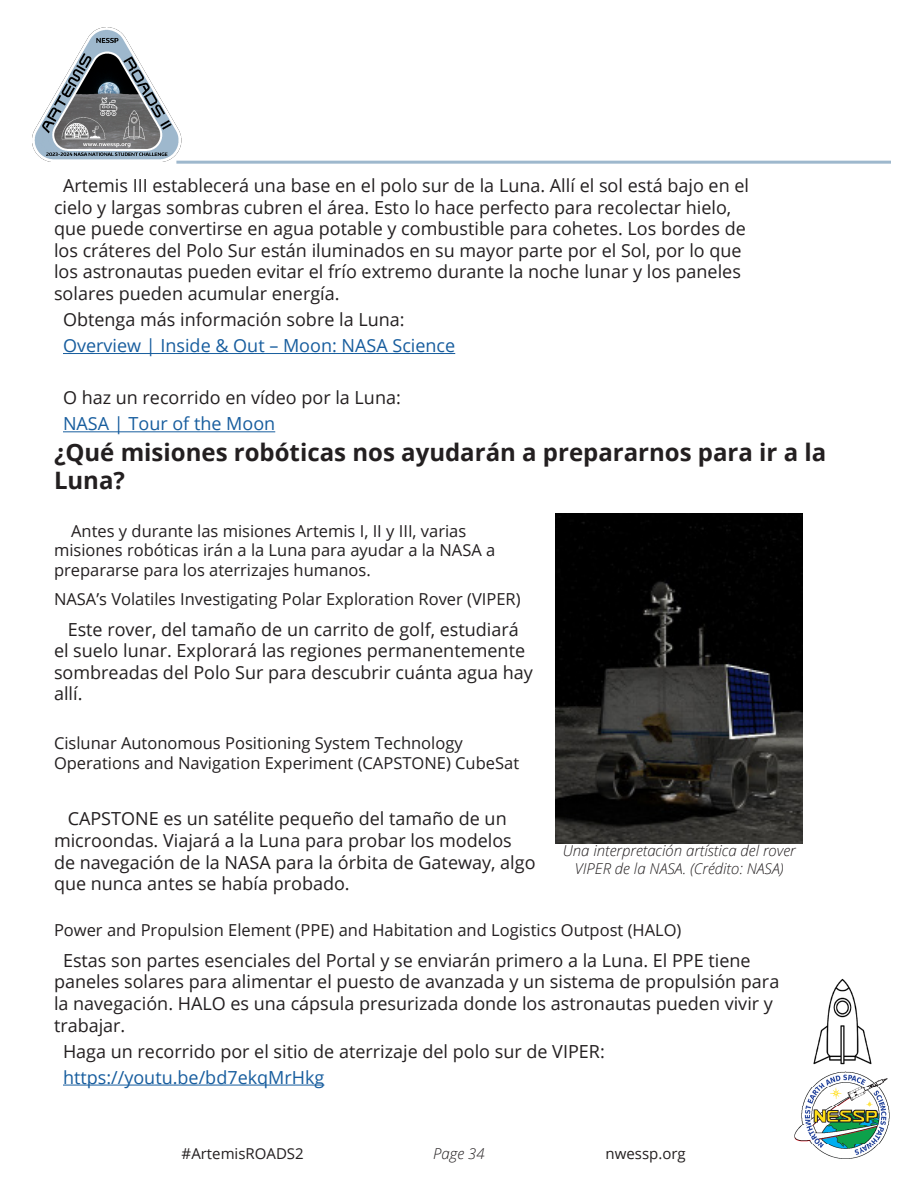
<style>
.page{position:relative;width:918px;height:1188px;background:#fff}
.page>*{position:absolute;margin:0;border:0;box-sizing:border-box;transform-origin:0 0}
.Head_3{font:700 24px/28.8px "Open Sans";color:#231f20}
.t1{font:18px/21.6px "Open Sans";color:#231f20}
.t2{font:18px "Open Sans";color:#175d9e}
.Head_4__smaller_for_MO_chart{font:16.5px/19.8px "Open Sans";color:#231f20}
.Paragraph_-_Caption{font:italic 300 15px/18px "Open Sans";color:#231f20;text-align:center}
.t3{font:15px "Open Sans";color:#231f20}
</style>
<div class="page">
<img style="left:794px;top:978px;width:96px;height:181px">
<hr style="left:176px;top:161px;width:715px;height:3px;background:#9eb8cd">
<img style="left:32px;top:27px;width:153px;height:134px">
<img style="left:556px;top:513px;width:247px;height:330px">
<hr style="left:63px;top:353px;width:392px;height:1px;background:#175d9e">
<hr style="left:63px;top:431px;width:212px;height:1px;background:#175d9e">
<hr style="left:63px;top:1085px;width:261px;height:1px;background:#175d9e">
<p class="t1" style="left:54px;top:174px;width:697px;text-indent:9px">Artemis III establecerá una base en el polo sur de la Luna. Allí el sol está bajo en el cielo y largas sombras cubren el área. Esto lo hace perfecto para recolectar hielo, que puede convertirse en agua potable y combustible para cohetes. Los bordes de los cráteres del Polo Sur están iluminados en su mayor parte por el Sol, por lo que los astronautas pueden evitar el frío extremo durante la noche lunar y los paneles solares pueden acumular energía.</p>
<p class="t1" style="left:63px;top:308px;width:343px">Obtenga más información sobre la Luna:</p>
<p class="t2" style="left:63px;top:333px;width:394px">Overview | Inside &amp; Out – Moon: NASA Science</p>
<p class="t1" style="left:63px;top:387px;width:339px">O haz un recorrido en vídeo por la Luna:</p>
<p class="t2" style="left:63px;top:412px;width:214px">NASA | Tour of the Moon</p>
<p class="Head_3" style="left:54px;top:437px;width:774px">¿Qué misiones robóticas nos ayudarán a prepararnos para ir a la<br>Luna?</p>
<p class="Head_4__smaller_for_MO_chart" style="left:54px;top:520px;width:443px;text-indent:17px">Antes y durante las misiones Artemis I, II y III, varias misiones robóticas irán a la Luna para ayudar a la NASA a prepararse para los aterrizajes humanos.</p>
<p class="Head_4__smaller_for_MO_chart" style="left:54px;top:589px;width:468px">NASA’s Volatiles Investigating Polar Exploration Rover (VIPER)</p>
<p class="t1" style="left:54px;top:618px;width:480px;text-indent:14px">Este rover, del tamaño de un carrito de golf, estudiará el suelo lunar. Explorará las regiones permanentemente sombreadas del Polo Sur para descubrir cuánta agua hay allí.</p>
<p class="Head_4__smaller_for_MO_chart" style="left:54px;top:733px;width:467px">Cislunar Autonomous Positioning System Technology<br>Operations and Navigation Experiment (CAPSTONE) CubeSat</p>
<p class="t1" style="left:54px;top:808px;width:483px;text-indent:14px">CAPSTONE es un satélite pequeño del tamaño de un microondas. Viajará a la Luna para probar los modelos de navegación de la NASA para la órbita de Gateway, algo que nunca antes se había probado.</p>
<p class="Head_4__smaller_for_MO_chart" style="left:54px;top:920px;width:629px">Power and Propulsion Element (PPE) and Habitation and Logistics Outpost (HALO)</p>
<p class="t1" style="left:54px;top:949px;width:727px;text-indent:9px">Estas son partes esenciales del Portal y se enviarán primero a la Luna. El PPE tiene paneles solares para alimentar el puesto de avanzada y un sistema de propulsión para la navegación. HALO es una cápsula presurizada donde los astronautas pueden vivir y trabajar.</p>
<p class="t1" style="left:63px;top:1040px;width:543px">Haga un recorrido por el sitio de aterrizaje del polo sur de VIPER:</p>
<p class="t2" style="left:63px;top:1065px;width:263px">https://youtu.be/bd7ekqMrHkg</p>
<p class="Paragraph_-_Caption" style="left:563px;top:841px;width:234px">Una interpretación artística del rover<br>VIPER de la NASA. (Crédito: NASA)</p>
<p class="t3" style="left:182px;top:1143px;width:124px">#ArtemisROADS2</p>
<p class="Paragraph_-_Caption" style="left:433px;top:1144px;width:53px">Page 34</p>
<p class="t3" style="left:606px;top:1143px;width:82px">nwessp.org</p>
</div>
